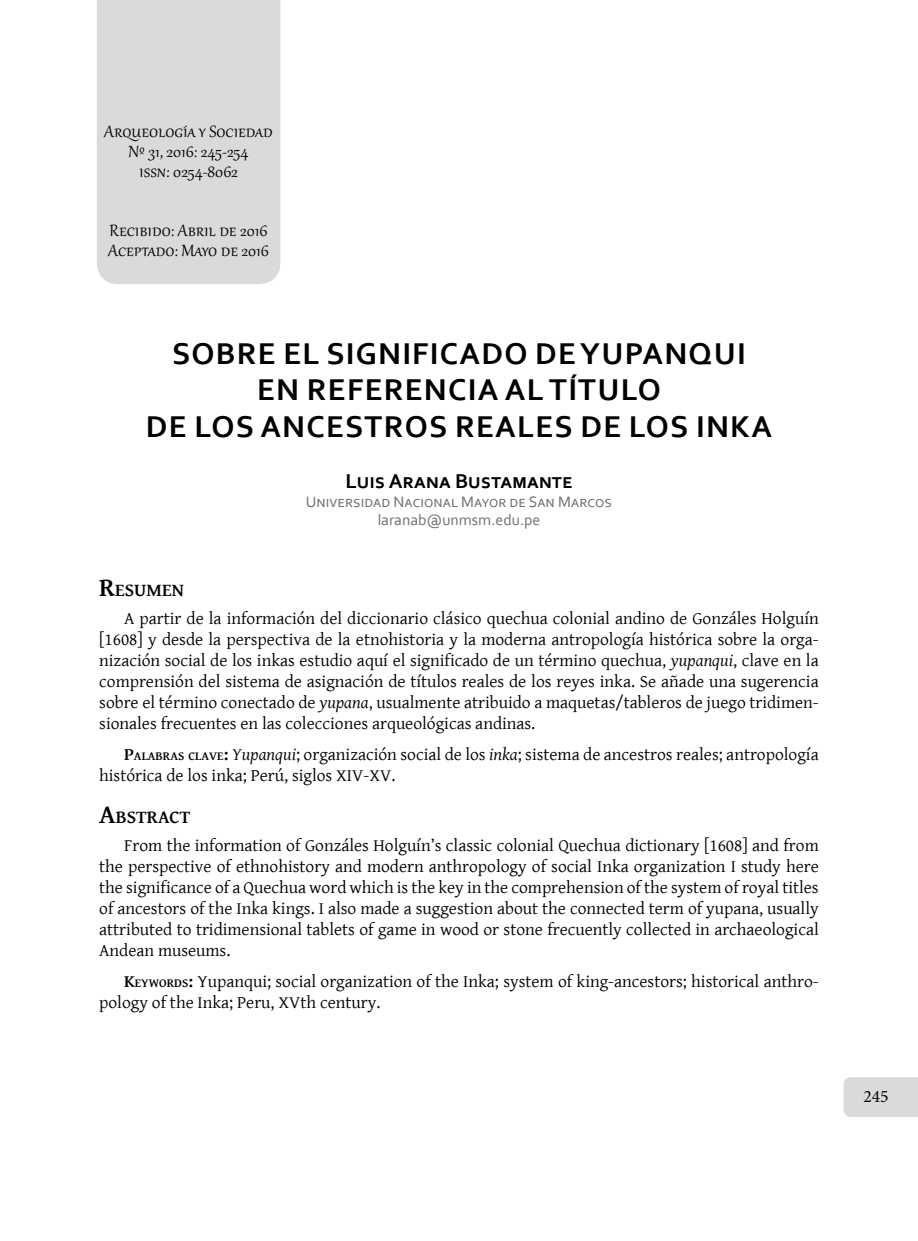
<style>
.page{position:relative;width:918px;height:1241px;background:#fff}
.page>*{position:absolute;margin:0;border:0;box-sizing:border-box;transform-origin:0 0}
.t1{font:700 31.5px/36.8px "Corbel";letter-spacing:.04em;color:#000;text-align:center}
.t2{font:700 21px "Corbel";color:#000}
.t3{font:20.12px/19.6px "Gabriola";color:#000;text-align:center}
.t4{font:700 18.38px "Gentium Basic";color:#000}
.t5{font:17.5px/21px "Gentium Basic";color:#000;text-align:justify}
.t6{font:17.5px "Minion Pro";color:#000}
.t7{font:15.75px/18.9px "Corbel";color:#706f6f;text-align:center}
.s1{font-size:26.25px}
.s2{font-style:italic}
.s3{font-weight:700}
.s4{font-weight:700;font-size:12.25px}
</style>
<div class="page">
<div style="left:843px;top:1077px;width:75px;height:39px;background:#dadada"></div>
<div style="left:97px;top:0;width:183px;height:284px;background:#dadada"></div>
<p class="t3" style="left:104px;top:121px;width:170px">Arqueología y Sociedad<br>Nº 31, 2016: 245-254<br>issn: 0254-8062</p>
<p class="t3" style="left:108px;top:219px;width:162px;text-align:left">Recibido: Abril de 2016<br>Aceptado: Mayo de 2016</p>
<h1 class="t1" style="left:146px;top:334px;width:627px">SOBRE EL SIGNIFICADO DE YUPANQUI<br>EN REFERENCIA AL TÍTULO<br>DE LOS ANCESTROS REALES DE LOS INKA</h1>
<p class="t2" style="left:345px;top:467px;width:229px">Luis Arana Bustamante</p>
<p class="t7" style="left:306px;top:491px;width:307px">Universidad Nacional Mayor de San Marcos laranab@unmsm.edu.pe</p>
<p class="t4" style="left:99px;top:576px;width:86px"><span class="s1">R</span>ESUMEN</p>
<p class="t5" style="left:99px;top:607px;width:721px;text-indent:25px">A partir de la información del diccionario clásico quechua colonial andino de Gonzáles Holguín [1608] y desde la perspectiva de la etnohistoria y la moderna antropología histórica sobre la orga&shy;nización social de los inkas estudio aquí el significado de un término quechua, <span class="s2">yupanqui</span>, clave en la comprensión del sistema de asignación de títulos reales de los reyes inka. Se añade una sugerencia sobre el término conectado de <span class="s2">yupana</span>, usualmente atribuido a maquetas/tableros de juego tridimen&shy;sionales frecuentes en las colecciones arqueológicas andinas.</p>
<p class="t5" style="left:99px;top:743px;width:721px;text-indent:25px"><span class="s3">P</span><span class="s4">ALABRAS CLAVE</span><span class="s3">:</span> <span class="s2">Yupanqui</span>; organización social de los <span class="s2">inka</span>; sistema de ancestros reales; antropología histórica de los inka; Perú, siglos XIV-XV.</p>
<p class="t4" style="left:99px;top:803px;width:93px"><span class="s1">A</span>BSTRACT</p>
<p class="t5" style="left:99px;top:834px;width:721px;text-indent:25px">From the information of Gonzáles Holguín’s classic colonial Quechua dictionary [1608] and from the perspective of ethnohistory and modern anthropology of social Inka organization I study here the significance of a Quechua word which is the key in the comprehension of the system of royal titles of ancestors of the Inka kings. I also made a suggestion about the connected term of yupana, usually attributed to tridimensional tablets of game in wood or stone frecuently collected in archaeological Andean museums.</p>
<p class="t5" style="left:99px;top:970px;width:721px;text-indent:25px"><span class="s3">K</span><span class="s4">EYWORDS</span><span class="s3">:</span> Yupanqui; social organization of the Inka; system of king-ancestors; historical anthro&shy;pology of the Inka; Peru, XVth century.</p>
<p class="t6" style="left:863px;top:1084px;width:27px">245</p>
</div>
